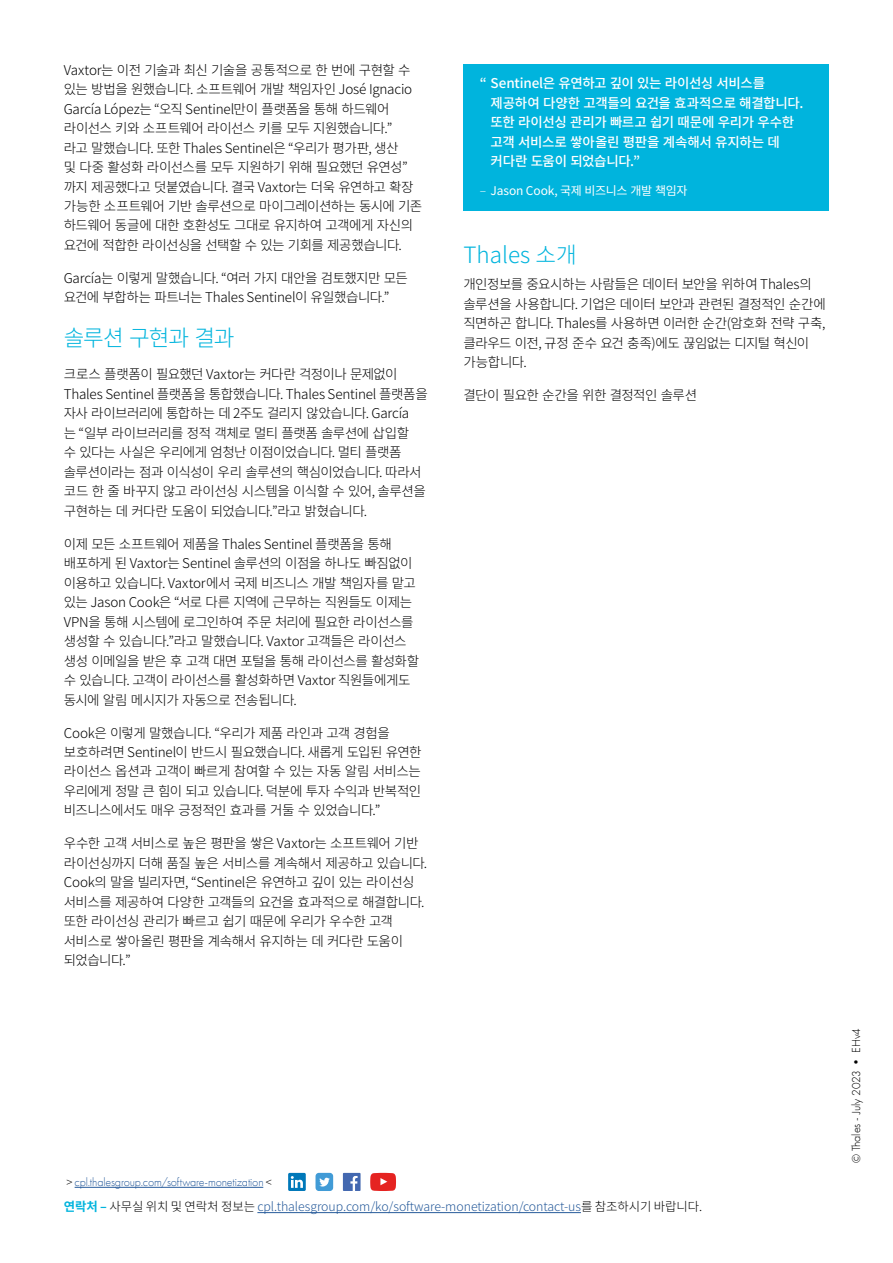
<style>
.page{position:relative;width:893px;height:1263px;background:#fff}
.page>*{position:absolute;margin:0;border:0;box-sizing:border-box;transform-origin:0 0}
.t1{font:300 22.5px "Noto Sans CJ Kkr";color:#00b4dd}
.t2{font:300 13.5px/19.5px "Noto Sans CJ Kkr";letter-spacing:-.035em;color:#000}
.t3{font:500 13.5px/19.5px "Noto Sans CJ Kkr";letter-spacing:-.025em;color:#fff}
.t4{font:300 12.3px "Noto Sans CJ Kkr";letter-spacing:-.005em;color:#275b9b}
.t5{font:300 12px "Futura PT";letter-spacing:-.015em;color:#275b9b}
.t6{font:12px "Noto Sans CJ Kkr";letter-spacing:-.025em;color:#fff}
.t7{font:300 12px "Futura PT";color:#000}
.s1{font-weight:300}
.s2{color:#000}
.s3{font-weight:700;color:#00b4dd}
</style>
<div class="page">
<hr style="left:75px;top:1187px;width:188px;height:1px;background:#275b9b">
<hr style="left:257px;top:1212px;width:324px;height:1px;background:#275b9b">
<svg style="left:288px;top:1173px;width:18px;height:18px"></svg>
<svg style="left:315px;top:1173px;width:18px;height:18px"></svg>
<svg style="left:343px;top:1173px;width:18px;height:18px"></svg>
<svg style="left:370px;top:1173px;width:26px;height:18px"></svg>
<div style="left:464px;top:64px;width:365px;height:147px;background:#00b4dd"></div>
<p class="t2" style="left:64px;top:60px;width:360px">Vaxtor는 이전 기술과 최신 기술을 공통적으로 한 번에 구현할 수 있는 방법을 원했습니다. 소프트웨어 개발 책임자인 José Ignacio García López는 “오직 Sentinel만이 플랫폼을 통해 하드웨어 라이선스 키와 소프트웨어 라이선스 키를 모두 지원했습니다.”<br>라고 말했습니다. 또한 Thales Sentinel은 “우리가 평가판, 생산<br>및 다중 활성화 라이선스를 모두 지원하기 위해 필요했던 유연성” 까지 제공했다고 덧붙였습니다. 결국 Vaxtor는 더욱 유연하고 확장 가능한 소프트웨어 기반 솔루션으로 마이그레이션하는 동시에 기존 하드웨어 동글에 대한 호환성도 그대로 유지하여 고객에게 자신의 요건에 적합한 라이선싱을 선택할 수 있는 기회를 제공했습니다.</p>
<p class="t2" style="left:64px;top:269px;width:346px">García는 이렇게 말했습니다. “여러 가지 대안을 검토했지만 모든 요건에 부합하는 파트너는 Thales Sentinel이 유일했습니다.”</p>
<h1 class="t1" style="left:64px;top:325px;width:172px">솔루션 구현과 결과</h1>
<p class="t2" style="left:64px;top:365px;width:366px">크로스 플랫폼이 필요했던 Vaxtor는 커다란 걱정이나 문제없이 Thales Sentinel 플랫폼을 통합했습니다. Thales Sentinel 플랫폼을 자사 라이브러리에 통합하는 데 2주도 걸리지 않았습니다. García<br>는 “일부 라이브러리를 정적 객체로 멀티 플랫폼 솔루션에 삽입할<br>수 있다는 사실은 우리에게 엄청난 이점이었습니다. 멀티 플랫폼 솔루션이라는 점과 이식성이 우리 솔루션의 핵심이었습니다. 따라서 코드 한 줄 바꾸지 않고 라이선싱 시스템을 이식할 수 있어, 솔루션을 구현하는 데 커다란 도움이 되었습니다.”라고 밝혔습니다.</p>
<p class="t2" style="left:64px;top:534px;width:357px">이제 모든 소프트웨어 제품을 Thales Sentinel 플랫폼을 통해 배포하게 된 Vaxtor는 Sentinel 솔루션의 이점을 하나도 빠짐없이 이용하고 있습니다. Vaxtor에서 국제 비즈니스 개발 책임자를 맡고 있는 Jason Cook은 “서로 다른 지역에 근무하는 직원들도 이제는 VPN을 통해 시스템에 로그인하여 주문 처리에 필요한 라이선스를 생성할 수 있습니다.”라고 말했습니다. Vaxtor 고객들은 라이선스 생성 이메일을 받은 후 고객 대면 포털을 통해 라이선스를 활성화할 수 있습니다. 고객이 라이선스를 활성화하면 Vaxtor 직원들에게도 동시에 알림 메시지가 자동으로 전송됩니다.</p>
<p class="t2" style="left:64px;top:723px;width:359px">Cook은 이렇게 말했습니다. “우리가 제품 라인과 고객 경험을 보호하려면 Sentinel이 반드시 필요했습니다. 새롭게 도입된 유연한 라이선스 옵션과 고객이 빠르게 참여할 수 있는 자동 알림 서비스는 우리에게 정말 큰 힘이 되고 있습니다. 덕분에 투자 수익과 반복적인 비즈니스에서도 매우 긍정적인 효과를 거둘 수 있었습니다.”</p>
<p class="t2" style="left:64px;top:834px;width:365px">우수한 고객 서비스로 높은 평판을 쌓은 Vaxtor는 소프트웨어 기반 라이선싱까지 더해 품질 높은 서비스를 계속해서 제공하고 있습니다.<br>Cook의 말을 빌리자면, “Sentinel은 유연하고 깊이 있는 라이선싱 서비스를 제공하여 다양한 고객들의 요건을 효과적으로 해결합니다. 또한 라이선싱 관리가 빠르고 쉽기 때문에 우리가 우수한 고객 서비스로 쌓아올린 평판을 계속해서 유지하는 데 커다란 도움이 되었습니다.”</p>
<p class="t3" style="left:491px;top:74px;width:314px;text-indent:-11px">“ Sentinel은 유연하고 깊이 있는 라이선싱 서비스를 제공하여 다양한 고객들의 요건을 효과적으로 해결합니다. 또한 라이선싱 관리가 빠르고 쉽기 때문에 우리가 우수한 고객 서비스로 쌓아올린 평판을 계속해서 유지하는 데 커다란 도움이 되었습니다.”</p>
<p class="t6" style="left:480px;top:183px;width:209px"><span class="s1">–</span> Jason Cook, 국제 비즈니스 개발 책임자</p>
<h1 class="t1" style="left:463px;top:242px;width:115px">Thales 소개</h1>
<p class="t2" style="left:463px;top:275px;width:364px">개인정보를 중요시하는 사람들은 데이터 보안을 위하여 Thales의 솔루션을 사용합니다. 기업은 데이터 보안과 관련된 결정적인 순간에 직면하곤 합니다. Thales를 사용하면 이러한 순간(암호화 전략 구축, 클라우드 이전, 규정 준수 요건 충족)에도 끊임없는 디지털 혁신이 가능합니다.</p>
<p class="t2" style="left:463px;top:386px;width:235px">결단이 필요한 순간을 위한 결정적인 솔루션</p>
<p class="t5" style="left:67px;top:1175px;width:207px"><span class="s2">&gt;</span> cpl.thalesgroup.com/software-monetization <span class="s2">&lt;</span></p>
<p class="t4" style="left:64px;top:1199px;width:640px"><span class="s3">연락처 –</span> <span class="s2">사무실 위치 및 연락처 정보는</span> cpl.thalesgroup.com/ko/software-monetization/contact-us<span class="s2">를 참조하시기 바랍니다.</span></p>
<p class="t7" style="left:849px;top:1163px;width:136px;rotate:-90deg">© Thales - July 2023 • EHv4</p>
</div>
